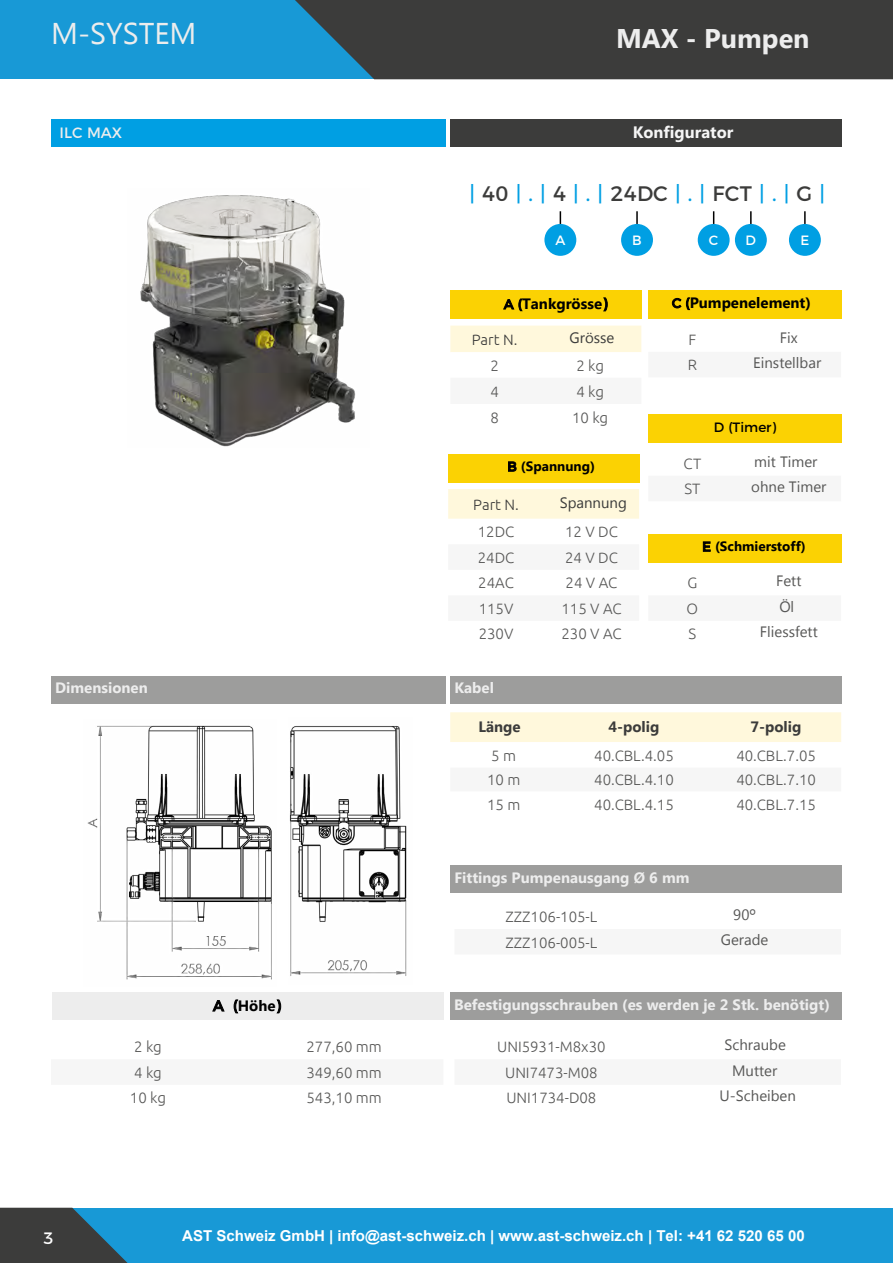
<style>
.page{position:relative;width:893px;height:1263px;background:#fff}
.page>*{position:absolute;margin:0;border:0;box-sizing:border-box;transform-origin:0 0}
.t1{font:30px "Myanmar Text";color:#ededed}
.t2{font:700 27px "Myanmar Text";color:#ededed}
.t3{font:21px "Montserrat";letter-spacing:.02em;color:#009fe3}
.t4{font:700 16.5px "Myanmar Text";color:#f6f6f6}
.t5{font:16.5px "Montserrat";color:#fff}
.t6{font:300 15px "Ubuntu";color:#575756}
.t7{font:700 15px "Myanmar Text";color:#ededed}
.t8{font:15px "Myanmar Text";color:#575756}
.t9{font:700 15px "Arial";color:#fff}
.t10{font:700 15px "Myanmar Text";color:#000}
.t11{font:700 15px "Myanmar Text";color:#3c3c3b}
.t12{font:15px "Myanmar Text";color:#3c3c3b}
.t13{font:300 15px "Ubuntu";color:#3c3c3b}
.t14{font:15px "Montserrat";color:#ededed}
.t15{font:700 13.5px "Myanmar Text";color:#000}
.t16{font:13.5px "Montserrat";color:#000}
.t17{font:13.5px "Montserrat";color:#fff}
.s1{color:#3c3c3b}
.s2{font-family:"Montserrat";font-weight:400;font-size:13.5px}
.s3{font-family:"Montserrat";font-weight:400}
</style>
<div class="page">
<div style="left:0;top:0;width:893px;height:79px;background:#1899d6"></div>
<div style="left:295px;top:0;width:598px;height:79px;background:#3c3c3b"></div>
<div style="left:0;top:1208px;width:893px;height:55px;background:#1899d6"></div>
<svg style="left:0;top:1208px;width:128px;height:55px"></svg>
<img style="left:140px;top:195px;width:216px;height:252px">
<div style="left:51px;top:119px;width:395px;height:28px;background:#009fe3"></div>
<div style="left:51px;top:676px;width:395px;height:27px;background:#9d9d9c"></div>
<div style="left:450px;top:119px;width:392px;height:28px;background:#3c3c3b"></div>
<div style="left:450px;top:676px;width:392px;height:27px;background:#9d9d9c"></div>
<div style="left:450px;top:865px;width:392px;height:28px;background:#9d9d9c"></div>
<div style="left:450px;top:992px;width:392px;height:28px;background:#9d9d9c"></div>
<div style="left:53px;top:992px;width:391px;height:28px;background:#ededed"></div>
<div style="left:544px;top:224px;width:32px;height:32px;background:#009fe3;border-radius:50%"></div>
<svg style="left:560px;top:211px;width:1px;height:13px"></svg>
<div style="left:621px;top:224px;width:32px;height:32px;background:#009fe3;border-radius:50%"></div>
<svg style="left:636px;top:211px;width:2px;height:13px"></svg>
<div style="left:698px;top:224px;width:32px;height:32px;background:#009fe3;border-radius:50%"></div>
<svg style="left:713px;top:211px;width:1px;height:13px"></svg>
<div style="left:735px;top:224px;width:32px;height:32px;background:#009fe3;border-radius:50%"></div>
<svg style="left:750px;top:211px;width:2px;height:13px"></svg>
<div style="left:789px;top:224px;width:32px;height:32px;background:#009fe3;border-radius:50%"></div>
<svg style="left:804px;top:211px;width:2px;height:13px"></svg>
<div style="left:450px;top:290px;width:192px;height:29px;background:#fbd203"></div>
<div style="left:648px;top:290px;width:194px;height:29px;background:#fbd203"></div>
<div style="left:648px;top:414px;width:194px;height:29px;background:#fbd203"></div>
<div style="left:648px;top:534px;width:194px;height:29px;background:#fbd203"></div>
<div style="left:448px;top:454px;width:192px;height:29px;background:#fbd203"></div>
<div style="left:450px;top:326px;width:191px;height:26px;background:#fff8dc"></div>
<div style="left:448px;top:489px;width:191px;height:30px;background:#fff8dc"></div>
<div style="left:450px;top:712px;width:391px;height:30px;background:#fff8dc"></div>
<img style="left:87px;top:725px;width:185px;height:255px">
<img style="left:290px;top:726px;width:117px;height:250px">
<h1 class="t1" style="left:51px;top:16px;width:147px">M-SYSTEM</h1>
<h2 class="t2" style="left:616px;top:23px;width:195px">MAX - Pumpen</h2>
<p class="t14" style="left:60px;top:121px;width:64px">ILC MAX</p>
<p class="t7" style="left:55px;top:679px;width:94px">Dimensionen</p>
<p class="t4" style="left:633px;top:123px;width:102px">Konfigurator</p>
<h3 class="t3" style="left:469px;top:176px;width:357px">| <span class="s1">40</span> | . | <span class="s1">4</span> | . | <span class="s1">24DC</span> | . | <span class="s1">FCT</span> | . | <span class="s1">G</span> |</h3>
<p class="t17" style="left:555px;top:229px;width:11px">A</p>
<p class="t17" style="left:632px;top:229px;width:11px">B</p>
<p class="t17" style="left:709px;top:229px;width:11px">C</p>
<p class="t17" style="left:746px;top:229px;width:12px">D</p>
<p class="t17" style="left:800px;top:229px;width:10px">E</p>
<p class="t10" style="left:504px;top:295px;width:105px"><span class="s2">A (</span>Tankgrösse<span class="s3">)</span></p>
<p class="t10" style="left:672px;top:294px;width:141px"><span class="s2">C (</span>Pumpenelement)</p>
<p class="t13" style="left:472px;top:330px;width:47px">Part N.</p>
<p class="t12" style="left:570px;top:329px;width:46px">Grösse</p>
<p class="t6" style="left:490px;top:356px;width:10px">2</p>
<p class="t6" style="left:576px;top:356px;width:29px">2 kg</p>
<p class="t6" style="left:490px;top:382px;width:10px">4</p>
<p class="t6" style="left:576px;top:382px;width:29px">4 kg</p>
<p class="t6" style="left:490px;top:408px;width:10px">8</p>
<p class="t6" style="left:572px;top:408px;width:38px">10 kg</p>
<p class="t15" style="left:507px;top:459px;width:89px"><span class="s3">B</span> (Spannung)</p>
<p class="t13" style="left:473px;top:495px;width:47px">Part N.</p>
<p class="t12" style="left:560px;top:494px;width:69px">Spannung</p>
<p class="t6" style="left:478px;top:523px;width:38px">12DC</p>
<p class="t6" style="left:565px;top:523px;width:54px">12 V DC</p>
<p class="t6" style="left:478px;top:548px;width:38px">24DC</p>
<p class="t6" style="left:565px;top:548px;width:54px">24 V DC</p>
<p class="t6" style="left:478px;top:574px;width:37px">24AC</p>
<p class="t6" style="left:566px;top:574px;width:53px">24 V AC</p>
<p class="t6" style="left:479px;top:599px;width:36px">115V</p>
<p class="t6" style="left:561px;top:599px;width:62px">115 V AC</p>
<p class="t6" style="left:479px;top:625px;width:36px">230V</p>
<p class="t6" style="left:561px;top:625px;width:62px">230 V AC</p>
<p class="t7" style="left:454px;top:679px;width:41px">Kabel</p>
<p class="t6" style="left:689px;top:331px;width:9px">F</p>
<p class="t8" style="left:780px;top:329px;width:19px">Fix</p>
<p class="t6" style="left:688px;top:356px;width:11px">R</p>
<p class="t8" style="left:753px;top:354px;width:69px">Einstellbar</p>
<p class="t16" style="left:714px;top:416px;width:64px">D (Timer)</p>
<p class="t6" style="left:684px;top:454px;width:19px">CT</p>
<p class="t8" style="left:754px;top:453px;width:65px">mit Timer</p>
<p class="t6" style="left:684px;top:480px;width:17px">ST</p>
<p class="t8" style="left:751px;top:478px;width:77px">ohne Timer</p>
<p class="t15" style="left:702px;top:539px;width:105px"><span class="s3">E</span> (Schmierstoff)</p>
<p class="t6" style="left:687px;top:574px;width:11px">G</p>
<p class="t8" style="left:776px;top:572px;width:27px">Fett</p>
<p class="t6" style="left:687px;top:599px;width:13px">O</p>
<p class="t8" style="left:779px;top:598px;width:16px">Öl</p>
<p class="t6" style="left:689px;top:625px;width:9px">S</p>
<p class="t8" style="left:760px;top:623px;width:59px">Fliessfett</p>
<p class="t11" style="left:478px;top:718px;width:44px">Länge</p>
<p class="t11" style="left:608px;top:718px;width:52px">4-polig</p>
<p class="t11" style="left:750px;top:718px;width:52px">7-polig</p>
<p class="t6" style="left:491px;top:746px;width:26px">5 m</p>
<p class="t6" style="left:594px;top:746px;width:81px">40.CBL.4.05</p>
<p class="t6" style="left:736px;top:746px;width:81px">40.CBL.7.05</p>
<p class="t6" style="left:487px;top:771px;width:35px">10 m</p>
<p class="t6" style="left:594px;top:771px;width:81px">40.CBL.4.10</p>
<p class="t6" style="left:736px;top:771px;width:81px">40.CBL.7.10</p>
<p class="t6" style="left:487px;top:795px;width:35px">15 m</p>
<p class="t6" style="left:594px;top:795px;width:81px">40.CBL.4.15</p>
<p class="t6" style="left:736px;top:795px;width:81px">40.CBL.7.15</p>
<p class="t7" style="left:454px;top:869px;width:236px">Fittings Pumpenausgang Ø 6 mm</p>
<p class="t6" style="left:505px;top:908px;width:93px">ZZZ106-105-L</p>
<p class="t8" style="left:733px;top:906px;width:24px">90º</p>
<p class="t6" style="left:505px;top:933px;width:93px">ZZZ106-005-L</p>
<p class="t8" style="left:721px;top:931px;width:49px">Gerade</p>
<p class="t10" style="left:213px;top:997px;width:69px"><span class="s3">A (</span>Höhe<span class="s3">)</span></p>
<p class="t7" style="left:454px;top:996px;width:377px">Befestigungsschrauben (es werden je 2 Stk. benötigt)</p>
<p class="t5" style="left:44px;top:1225px;width:12px">3</p>
<p class="t6" style="left:134px;top:1038px;width:29px">2 kg</p>
<p class="t6" style="left:306px;top:1038px;width:77px">277,60 mm</p>
<p class="t6" style="left:134px;top:1063px;width:29px">4 kg</p>
<p class="t6" style="left:306px;top:1063px;width:77px">349,60 mm</p>
<p class="t6" style="left:130px;top:1089px;width:38px">10 kg</p>
<p class="t6" style="left:306px;top:1089px;width:77px">543,10 mm</p>
<p class="t6" style="left:497px;top:1038px;width:110px">UNI5931-M8x30</p>
<p class="t8" style="left:725px;top:1036px;width:63px">Schraube</p>
<p class="t6" style="left:505px;top:1063px;width:94px">UNI7473-M08</p>
<p class="t8" style="left:732px;top:1062px;width:47px">Mutter</p>
<p class="t6" style="left:506px;top:1089px;width:92px">UNI1734-D08</p>
<p class="t8" style="left:720px;top:1087px;width:78px">U-Scheiben</p>
<p class="t9" style="left:182px;top:1225px;width:624px">AST Schweiz GmbH | info@ast-schweiz.ch | www.ast-schweiz.ch | Tel: +41 62 520 65 00</p>
</div>
